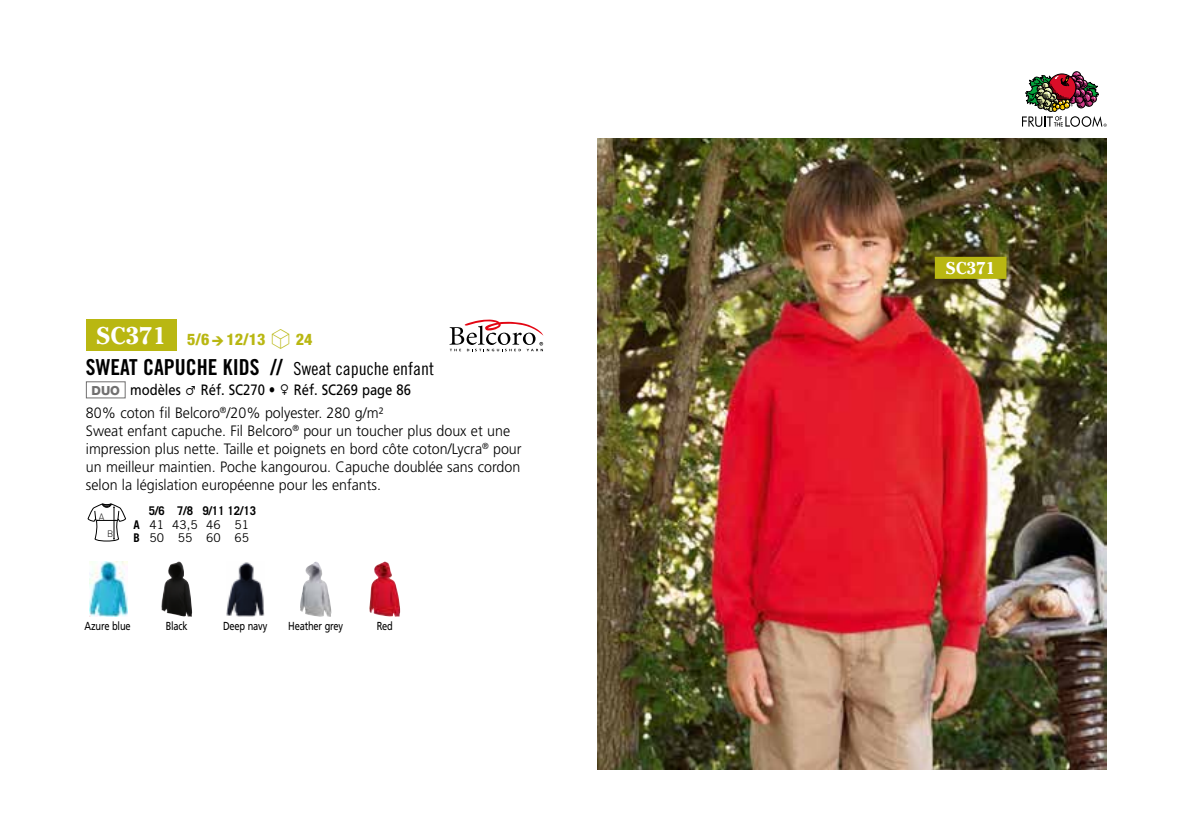
<style>
.page{position:relative;width:1191px;height:840px;background:#fff}
.page>*{position:absolute;margin:0;border:0;box-sizing:border-box;transform-origin:0 0}
.t1{font:700 24px "Cheltenham LT";color:#fff}
.t2{font:22px "Trade Gothic LT Bold Cond Twenty";color:#000}
.t3{font:700 17px "Cheltenham LT";color:#fff}
.t4{font:800 condensed 16px "Helvetica Neue LT";color:#b9b712}
.t5{font:300 15px/18px "Frutiger LT";color:#000;scale:.95 1}
.t6{font:12px/13.6px "Trade Gothic LT";color:#000}
.t7{font:11.6px "Frutiger LT";letter-spacing:-.02em;color:#000;scale:.8 1}
.t8{font:300 9.2px "DIN";color:#000}
.s1{font-family:"Trade Gothic LT Cond Eighteen";font-size:18px}
.s2{font-family:"Helvetica Neue LT";font-weight:800;font-size:12.6px;color:#706f6f}
.s3{font-weight:400}
.s4{font-family:"Communications P06";font-weight:400;font-stretch:normal}
.s5{font-family:"Linotype Shapeshifter";font-weight:400;font-stretch:normal;font-size:26px}
.s6{font-weight:700}
</style>
<div class="page">
<img style="left:597px;top:139px;width:509px;height:630px">
<div style="left:86px;top:319px;width:91px;height:31px;background:#b9b712"></div>
<div style="left:86px;top:381px;width:40px;height:17px;border:1px solid #706f6f"></div>
<svg style="left:88px;top:503px;width:38px;height:38px"></svg>
<div style="left:1072px;top:71px;width:9px;height:9px;border:1px solid #000;border-radius:50%"></div>
<svg style="left:1022px;top:73px;width:84px;height:54px"></svg>
<div style="left:934px;top:257px;width:72px;height:22px;background:#b9b712"></div>
<img style="left:90px;top:561px;width:37px;height:55px">
<img style="left:161px;top:561px;width:31px;height:55px">
<img style="left:226px;top:562px;width:38px;height:54px">
<img style="left:300px;top:561px;width:31px;height:55px">
<img style="left:369px;top:561px;width:31px;height:55px">
<svg style="left:449px;top:319px;width:94px;height:32px"></svg>
<h1 class="t1" style="left:97px;top:321px;width:71px">SC371</h1>
<h2 class="t2" style="left:86px;top:353px;width:350px">SWEAT CAPUCHE KIDS // <span class="s1">Sweat capuche enfant</span></h2>
<p class="t5" style="left:86px;top:377px;width:344px;line-height:23.6px;text-indent:6px"><span class="s2">DUO</span> <span class="s3">modèles</span> ♂ <span class="s3">Réf. SC270 •</span> ♀ <span class="s3">Réf. SC269 page 86<br></span>80% coton fil Belcoro<sup>®</sup>/20% polyester. 280 g/m²</p>
<p class="t5" style="left:86px;top:422px;width:460px">Sweat enfant capuche. Fil Belcoro<sup>®</sup> pour un toucher plus doux et une impression plus nette. Taille et poignets en bord côte coton/Lycra<sup>®</sup> pour un meilleur maintien. Poche kangourou. Capuche doublée sans cordon selon la législation européenne pour les enfants.</p>
<p class="t8" style="left:99px;top:510px;width:7px">A</p>
<p class="t8" style="left:107px;top:527px;width:8px">B</p>
<p class="t4" style="left:187px;top:329px;width:126px">5/6<span class="s4">a</span>12/13 <span class="s5">S</span> 24</p>
<p class="t6" style="left:133px;top:503px;width:124px;text-indent:15px"><span class="s6">5/6 7/8 9/11 12/13<br>A</span> 41 43,5 46 51<br><span class="s6">B</span> 50 55 60 65</p>
<p class="t7" style="left:85px;top:618px;width:59px">Azure blue</p>
<p class="t7" style="left:166px;top:618px;width:29px">Black</p>
<p class="t7" style="left:223px;top:618px;width:57px">Deep navy</p>
<p class="t7" style="left:288px;top:618px;width:70px">Heather grey</p>
<p class="t7" style="left:377px;top:618px;width:22px">Red</p>
<p class="t3" style="left:946px;top:258px;width:50px">SC371</p>
</div>
